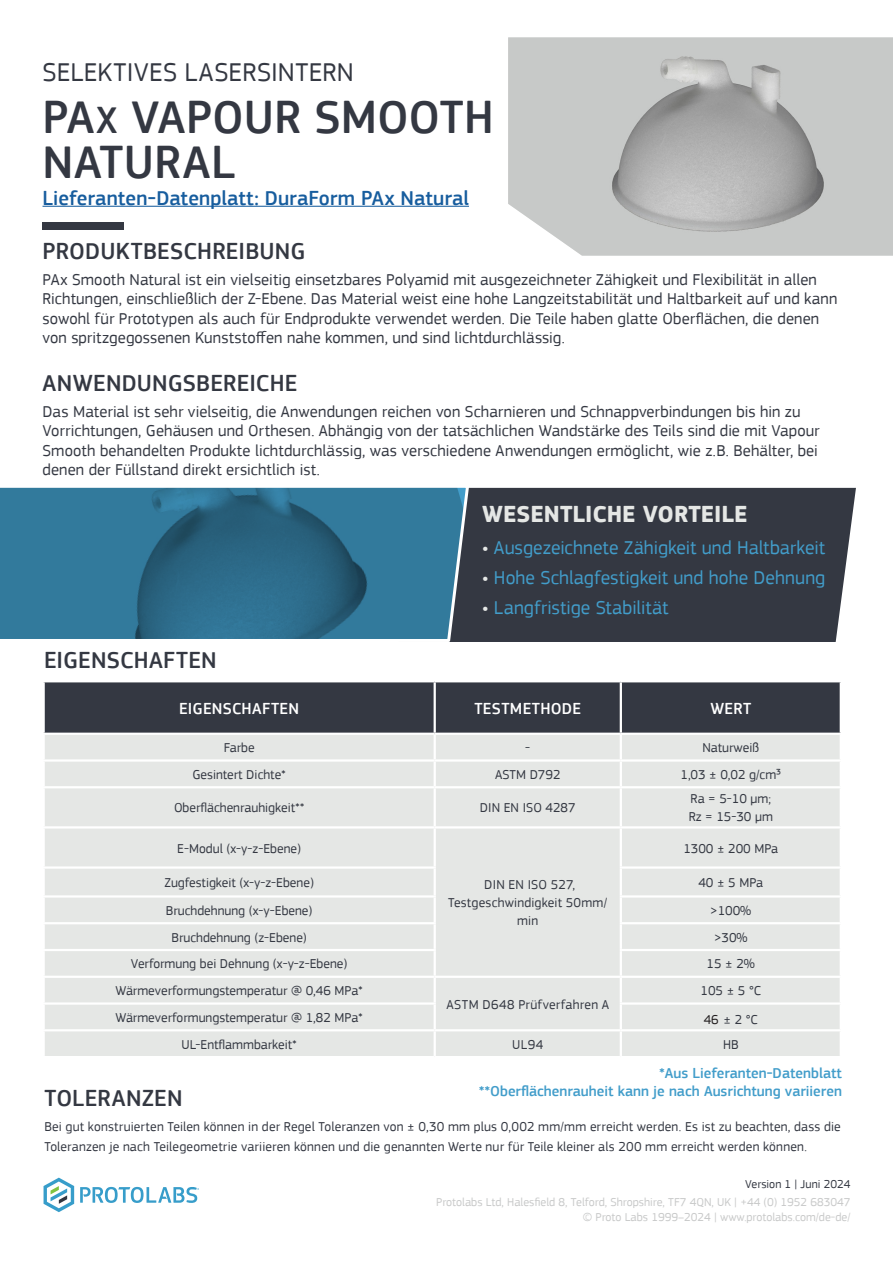
<style>
.page{position:relative;width:893px;height:1263px;background:#fff}
.page>*{position:absolute;margin:0;border:0;box-sizing:border-box;transform-origin:0 0}
.t1{font:500 48px "PF Square Sans Pro";letter-spacing:.005em;color:#343842}
.t2{font:27px "PF Square Sans Pro";letter-spacing:.01em;color:#343842}
.t3{font:500 24px "PF Square Sans Pro";letter-spacing:.005em;color:#343842}
.t4{font:700 24px "PF Square Sans Pro";color:#e5e7e5}
.t5{font:500 21px "PF Square Sans Pro";letter-spacing:.005em;color:#175d9e}
.t6{font:19.5px "PF Square Sans Pro";letter-spacing:.005em;color:#429dca}
.t7{font:16.5px/19.5px "PF Square Sans Pro";letter-spacing:.005em;color:#343842}
.t8{font:500 16.5px "PF Square Sans Pro";letter-spacing:.015em;color:#fff}
.t9{font:500 15px "PF Square Sans Pro";color:#429dca}
.t10{font:13.5px/18px "PF Square Sans Pro";color:#343842}
.t11{font:13.5px "PF Square Sans Pro";letter-spacing:.025em;color:#343842}
.t12{font:12px "PF Square Sans Pro";color:#c8c9c9}
.t13{font:12px "PF Square Sans Pro";color:#343842}
.s1{font-size:39px}
.s2{font-weight:500;color:#e5e7e5}
.s3{color:#231f20}
</style>
<div class="page">
<div style="left:471px;top:488px;width:385px;height:154px;background:#343842"></div>
<svg style="left:0;top:487px;width:471px;height:155px;background:#357493"></svg>
<div style="left:43px;top:222px;width:81px;height:7px;background:#343842"></div>
<hr style="left:43px;top:206px;width:426px;height:1px;background:#175d9e">
<svg style="left:80px;top:1187px;width:119px;height:16px"></svg>
<svg style="left:44px;top:1177px;width:30px;height:35px"></svg>
<div style="left:45px;top:682px;width:795px;height:51px;background:#343842"></div>
<div style="left:45px;top:735px;width:795px;height:321px;background:#e5e7e5"></div>
<hr style="left:434px;top:682px;width:2px;height:51px;background:#fff">
<hr style="left:620px;top:682px;width:2px;height:51px;background:#fff">
<hr style="left:434px;top:735px;width:2px;height:24px;background:#fff">
<hr style="left:620px;top:735px;width:2px;height:24px;background:#fff">
<hr style="left:43px;top:759px;width:392px;height:3px;background:#fff">
<hr style="left:435px;top:759px;width:186px;height:3px;background:#fff">
<hr style="left:434px;top:762px;width:2px;height:24px;background:#fff">
<hr style="left:621px;top:759px;width:221px;height:3px;background:#fff">
<hr style="left:620px;top:762px;width:2px;height:24px;background:#fff">
<hr style="left:43px;top:786px;width:392px;height:2px;background:#fff">
<hr style="left:435px;top:786px;width:186px;height:2px;background:#fff">
<hr style="left:434px;top:788px;width:2px;height:38px;background:#fff">
<hr style="left:621px;top:786px;width:221px;height:2px;background:#fff">
<hr style="left:620px;top:788px;width:2px;height:38px;background:#fff">
<hr style="left:43px;top:826px;width:392px;height:2px;background:#fff">
<hr style="left:435px;top:826px;width:186px;height:2px;background:#fff">
<hr style="left:434px;top:828px;width:2px;height:38px;background:#fff">
<hr style="left:621px;top:826px;width:221px;height:2px;background:#fff">
<hr style="left:620px;top:828px;width:2px;height:38px;background:#fff">
<hr style="left:43px;top:866px;width:393px;height:3px;background:#fff">
<hr style="left:434px;top:869px;width:2px;height:26px;background:#fff">
<hr style="left:620px;top:866px;width:222px;height:3px;background:#fff">
<hr style="left:620px;top:869px;width:2px;height:26px;background:#fff">
<hr style="left:43px;top:895px;width:393px;height:2px;background:#fff">
<hr style="left:434px;top:897px;width:2px;height:25px;background:#fff">
<hr style="left:620px;top:895px;width:222px;height:2px;background:#fff">
<hr style="left:620px;top:897px;width:2px;height:25px;background:#fff">
<hr style="left:43px;top:922px;width:393px;height:2px;background:#fff">
<hr style="left:434px;top:924px;width:2px;height:25px;background:#fff">
<hr style="left:620px;top:922px;width:222px;height:2px;background:#fff">
<hr style="left:620px;top:924px;width:2px;height:25px;background:#fff">
<hr style="left:43px;top:949px;width:393px;height:2px;background:#fff">
<hr style="left:434px;top:951px;width:2px;height:25px;background:#fff">
<hr style="left:620px;top:949px;width:222px;height:2px;background:#fff">
<hr style="left:620px;top:951px;width:2px;height:25px;background:#fff">
<hr style="left:43px;top:976px;width:392px;height:2px;background:#fff">
<hr style="left:435px;top:976px;width:186px;height:2px;background:#fff">
<hr style="left:434px;top:978px;width:2px;height:24px;background:#fff">
<hr style="left:621px;top:976px;width:221px;height:2px;background:#fff">
<hr style="left:620px;top:978px;width:2px;height:24px;background:#fff">
<hr style="left:43px;top:1002px;width:393px;height:3px;background:#fff">
<hr style="left:434px;top:1005px;width:2px;height:24px;background:#fff">
<hr style="left:620px;top:1002px;width:222px;height:3px;background:#fff">
<hr style="left:620px;top:1005px;width:2px;height:24px;background:#fff">
<hr style="left:43px;top:1029px;width:392px;height:2px;background:#fff">
<hr style="left:435px;top:1029px;width:186px;height:2px;background:#fff">
<hr style="left:434px;top:1031px;width:2px;height:25px;background:#fff">
<hr style="left:621px;top:1029px;width:221px;height:2px;background:#fff">
<hr style="left:620px;top:1031px;width:2px;height:25px;background:#fff">
<img style="left:508px;top:37px;width:385px;height:219px">
<p class="t2" style="left:43px;top:56px;width:313px">SELEKTIVES LASERSINTERN</p>
<p class="t1" style="left:43px;top:89px;width:453px">PA<span class="s1">X</span> VAPOUR SMOOTH</p>
<p class="t1" style="left:43px;top:134px;width:194px">NATURAL</p>
<p class="t5" style="left:43px;top:185px;width:428px">Lieferanten-Datenplatt: DuraForm PAx Natural</p>
<p class="t3" style="left:43px;top:237px;width:264px">PRODUKTBESCHREIBUNG</p>
<p class="t7" style="left:43px;top:270px;width:796px">PAx Smooth Natural ist ein vielseitig einsetzbares Polyamid mit ausgezeichneter Zähigkeit und Flexibilität in allen Richtungen, einschließlich der Z-Ebene. Das Material weist eine hohe Langzeitstabilität und Haltbarkeit auf und kann sowohl für Prototypen als auch für Endprodukte verwendet werden. Die Teile haben glatte Oberflächen, die denen von spritzgegossenen Kunststoffen nahe kommen, und sind lichtdurchlässig.</p>
<p class="t3" style="left:43px;top:369px;width:256px">ANWENDUNGSBEREICHE</p>
<p class="t7" style="left:43px;top:402px;width:779px">Das Material ist sehr vielseitig, die Anwendungen reichen von Scharnieren und Schnappverbindungen bis hin zu Vorrichtungen, Gehäusen und Orthesen. Abhängig von der tatsächlichen Wandstärke des Teils sind die mit Vapour Smooth behandelten Produkte lichtdurchlässig, was verschiedene Anwendungen ermöglicht, wie z.B. Behälter, bei denen der Füllstand direkt ersichtlich ist.</p>
<p class="t4" style="left:482px;top:500px;width:267px">WESENTLICHE VORTEILE</p>
<p class="t6" style="left:482px;top:536px;width:344px"><span class="s2">•</span> Ausgezeichnete Zähigkeit und Haltbarkeit</p>
<p class="t6" style="left:482px;top:566px;width:344px"><span class="s2">•</span> Hohe Schlagfestigkeit und hohe Dehnung</p>
<p class="t6" style="left:482px;top:596px;width:188px"><span class="s2">•</span> Langfristige Stabilität</p>
<p class="t3" style="left:44px;top:646px;width:174px">EIGENSCHAFTEN</p>
<p class="t8" style="left:179px;top:699px;width:121px">EIGENSCHAFTEN</p>
<p class="t8" style="left:474px;top:699px;width:108px">TESTMETHODE</p>
<p class="t8" style="left:710px;top:699px;width:42px">WERT</p>
<p class="t10" style="left:224px;top:739px;width:32px">Farbe</p>
<p class="t10" style="left:525px;top:739px;width:6px">-</p>
<p class="t10" style="left:702px;top:739px;width:58px">Naturweiß</p>
<p class="t10" style="left:192px;top:766px;width:95px">Gesintert Dichte*</p>
<p class="t10" style="left:495px;top:766px;width:67px">ASTM D792</p>
<p class="t10" style="left:680px;top:766px;width:102px">1,03 ± 0,02 g/cm³</p>
<p class="t10" style="left:174px;top:799px;width:132px">Oberflächenrauhigkeit**</p>
<p class="t10" style="left:480px;top:799px;width:97px">DIN EN ISO 4287</p>
<p class="t10" style="left:691px;top:790px;width:82px">Ra = 5-10 µm;</p>
<p class="t10" style="left:689px;top:808px;width:86px">Rz = 15-30 µm</p>
<p class="t10" style="left:177px;top:839px;width:125px">E-Modul (x-y-z-Ebene)</p>
<p class="t10" style="left:683px;top:839px;width:96px">1300 ± 200 MPa</p>
<p class="t10" style="left:164px;top:874px;width:151px">Zugfestigkeit (x-y-z-Ebene)</p>
<p class="t10" style="left:698px;top:874px;width:66px">40 ± 5 MPa</p>
<p class="t10" style="left:166px;top:901px;width:148px">Bruchdehnung (x-y-Ebene)</p>
<p class="t10" style="left:710px;top:901px;width:43px">&gt;100%</p>
<p class="t10" style="left:171px;top:928px;width:137px">Bruchdehnung (z-Ebene)</p>
<p class="t10" style="left:714px;top:928px;width:35px">&gt;30%</p>
<p class="t10" style="left:131px;top:955px;width:218px">Verformung bei Dehnung (x-y-z-Ebene)</p>
<p class="t10" style="left:707px;top:955px;width:50px">15 ± 2%</p>
<p class="t10" style="left:115px;top:982px;width:249px">Wärmeverformungstemperatur @ 0,46 MPa*</p>
<p class="t11" style="left:446px;top:996px;width:164px">ASTM D648 Prüfverfahren A</p>
<p class="t10" style="left:448px;top:876px;width:161px;text-align:center">DIN EN ISO 527,<br>Testgeschwindigkeit 50mm/ min</p>
<p class="t10" style="left:701px;top:982px;width:62px">105 ± 5 °C</p>
<p class="t10" style="left:115px;top:1009px;width:249px">Wärmeverformungstemperatur @ 1,82 MPa*</p>
<p class="t10" style="left:704px;top:1010px;width:56px"><span class="s3">46</span> ± 2 °C</p>
<p class="t10" style="left:182px;top:1035px;width:117px">UL-Entflammbarkeit*</p>
<p class="t10" style="left:512px;top:1035px;width:33px">UL94</p>
<p class="t10" style="left:723px;top:1035px;width:17px">HB</p>
<p class="t9" style="left:659px;top:1064px;width:184px">*Aus Lieferanten-Datenblatt</p>
<p class="t9" style="left:479px;top:1082px;width:365px">**Oberflächenrauheit kann je nach Ausrichtung variieren</p>
<p class="t3" style="left:44px;top:1084px;width:140px">TOLERANZEN</p>
<p class="t10" style="left:44px;top:1117px;width:798px;line-height:19.5px">Bei gut konstruierten Teilen können in der Regel Toleranzen von ± 0,30 mm plus 0,002 mm/mm erreicht werden. Es ist zu beachten, dass die<br>Toleranzen je nach Teilegeometrie variieren können und die genannten Werte nur für Teile kleiner als 200 mm erreicht werden können.</p>
<p class="t13" style="left:745px;top:1177px;width:107px">Version 1 | Juni 2024</p>
<p class="t12" style="left:436px;top:1195px;width:416px">Protolabs Ltd, Halesfield 8, Telford, Shropshire, TF7 4QN, UK | +44 (0) 1952 683047</p>
<p class="t12" style="left:583px;top:1210px;width:269px">© Proto Labs 1999–2024 | www.protolabs.com/de-de/</p>
</div>
